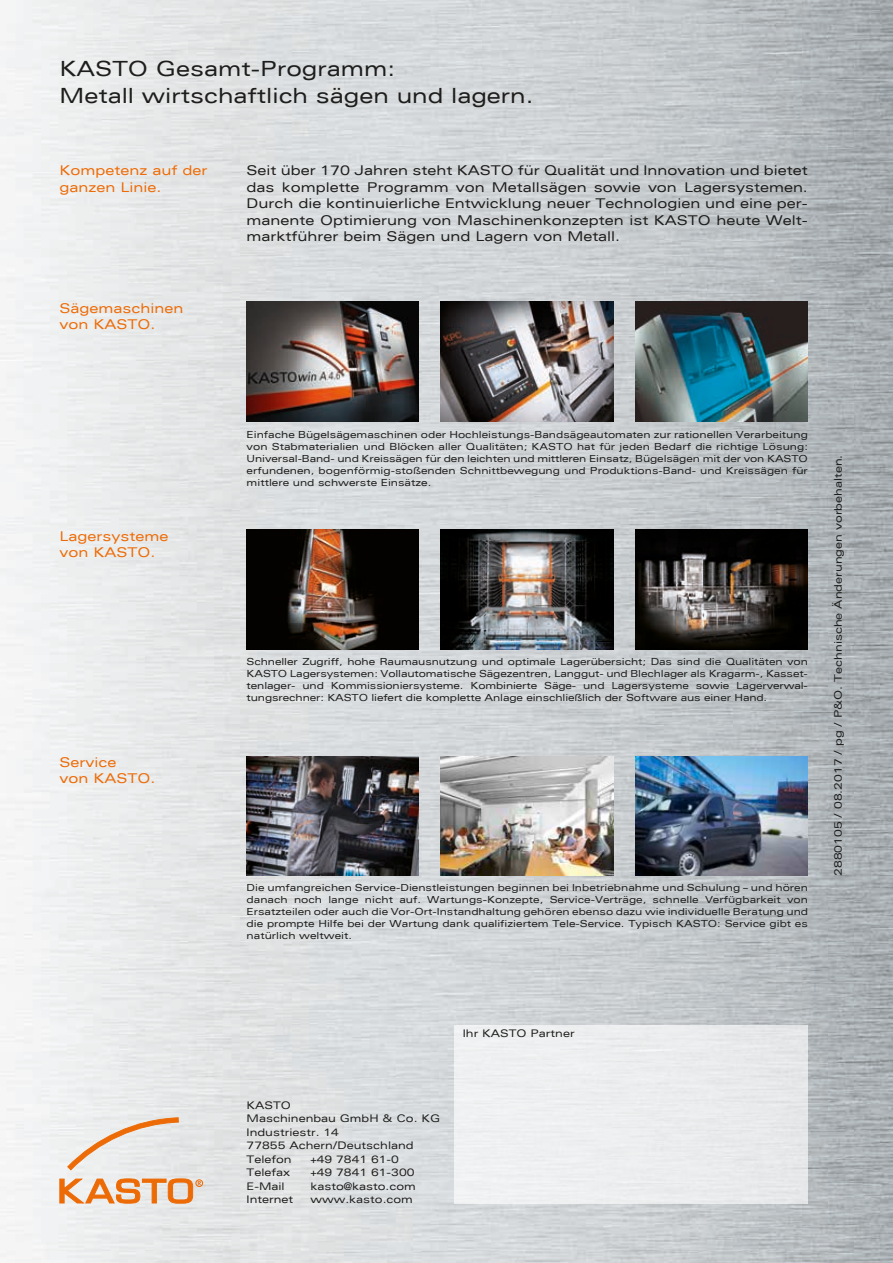
<style>
.page{position:relative;width:893px;height:1263px;background:#fff}
.page>*{position:absolute;margin:0;border:0;box-sizing:border-box;transform-origin:0 0}
.t1{font:expanded 21px/27px "Univers";color:#1d1d1b}
.t2{font:expanded 13.5px/16.5px "Univers";color:#1d1d1b;text-align:justify}
.t3{font:expanded 13.5px/16.5px "Univers";color:#ed6b06}
.t4{font:expanded 10.5px/13.5px "Univers";color:#1d1d1b}
.t5{font:expanded 9.75px/12px "Univers";color:#1d1d1b;text-align:justify}
</style>
<div class="page">
<img style="left:0;top:0;width:893px;height:1263px">
<div style="left:455px;top:1025px;width:353px;height:178px;background:#eceeef"></div>
<svg style="left:67px;top:1117px;width:112px;height:53px;background:#eaddd2"></svg>
<svg style="left:59px;top:1178px;width:144px;height:25px;background:#eab388"></svg>
<img style="left:441px;top:302px;width:172px;height:119px">
<img style="left:247px;top:530px;width:172px;height:119px">
<img style="left:441px;top:530px;width:172px;height:119px">
<img style="left:636px;top:530px;width:172px;height:119px">
<img style="left:247px;top:756px;width:172px;height:119px">
<img style="left:247px;top:302px;width:172px;height:119px">
<img style="left:636px;top:756px;width:172px;height:119px">
<img style="left:636px;top:302px;width:172px;height:119px">
<img style="left:441px;top:756px;width:172px;height:119px">
<h1 class="t1" style="left:60px;top:55px;width:475px">KASTO Gesamt-Programm:<br>Metall wirtschaftlich sägen und lagern.</h1>
<h2 class="t3" style="left:60px;top:162px;width:149px">Kompetenz auf der ganzen Linie.</h2>
<p class="t2" style="left:247px;top:162px;width:563px">Seit über 170 Jahren steht KASTO für Qualität und Innovation und bietet das komplette Programm von Metallsägen sowie von Lagersystemen.<br>Durch die kontinuierliche Entwicklung neuer Technologien und eine per&shy;manente Optimierung von Maschinenkonzepten ist KASTO heute Welt&shy;marktführer beim Sägen und Lagern von Metall.</p>
<h2 class="t3" style="left:60px;top:300px;width:125px">Sägemaschinen von KASTO.</h2>
<h2 class="t3" style="left:60px;top:527px;width:110px">Lagersysteme von KASTO.</h2>
<h2 class="t3" style="left:60px;top:754px;width:97px">Service<br>von KASTO.</h2>
<p class="t5" style="left:247px;top:429px;width:563px">Einfache Bügelsägemaschinen oder Hochleistungs-Bandsägeautomaten zur rationellen Verarbeitung von Stabmaterialien und Blöcken aller Qualitäten; KASTO hat für jeden Bedarf die richtige Lösung:<br>Universal-Band- und Kreissägen für den leichten und mittleren Einsatz, Bügelsägen mit der von KASTO erfundenen, bogenförmig-stoßenden Schnittbewegung und Produktions-Band- und Kreissägen für mittlere und schwerste Einsätze.</p>
<p class="t5" style="left:247px;top:655px;width:563px">Schneller Zugriff, hohe Raumausnutzung und optimale Lagerübersicht; Das sind die Qualitäten von KASTO Lagersystemen: Vollautomatische Sägezentren, Langgut- und Blechlager als Kragarm-, Kasset&shy;tenlager- und Kommissioniersysteme. Kombinierte Säge- und Lagersysteme sowie Lagerverwal&shy;tungsrechner: KASTO liefert die komplette Anlage einschließlich der Software aus einer Hand.</p>
<p class="t5" style="left:247px;top:882px;width:563px">Die umfangreichen Service-Dienstleistungen beginnen bei Inbetriebnahme und Schulung – und hören danach noch lange nicht auf. Wartungs-Konzepte, Service-Verträge, schnelle Verfügbarkeit von Ersatzteilen oder auch die Vor-Ort-Instandhaltung gehören ebenso dazu wie individuelle Beratung und die prompte Hilfe bei der Wartung dank qualifiziertem Tele-Service. Typisch KASTO: Service gibt es natürlich weltweit.</p>
<p class="t4" style="left:831px;top:876px;width:423px;rotate:-90deg">2880105 / 08.2017 / pg / P&amp;O. Technische Änderungen vorbehalten.</p>
<p class="t4" style="left:463px;top:1027px;width:113px">Ihr KASTO Partner</p>
<p class="t4" style="left:247px;top:1098px;width:195px">KASTO<br>Maschinenbau GmbH &amp; Co. KG<br>Industriestr. 14<br>77855 Achern/Deutschland<br>Telefon</p>
<p class="t4" style="left:310px;top:1152px;width:90px">+49 7841 61-0</p>
<p class="t4" style="left:247px;top:1166px;width:45px">Telefax</p>
<p class="t4" style="left:310px;top:1166px;width:106px">+49 7841 61-300</p>
<p class="t4" style="left:247px;top:1179px;width:40px">E-Mail</p>
<p class="t4" style="left:310px;top:1179px;width:107px">kasto@kasto.com</p>
<p class="t4" style="left:247px;top:1193px;width:48px">Internet</p>
<p class="t4" style="left:310px;top:1193px;width:104px">www.kasto.com</p>
</div>
